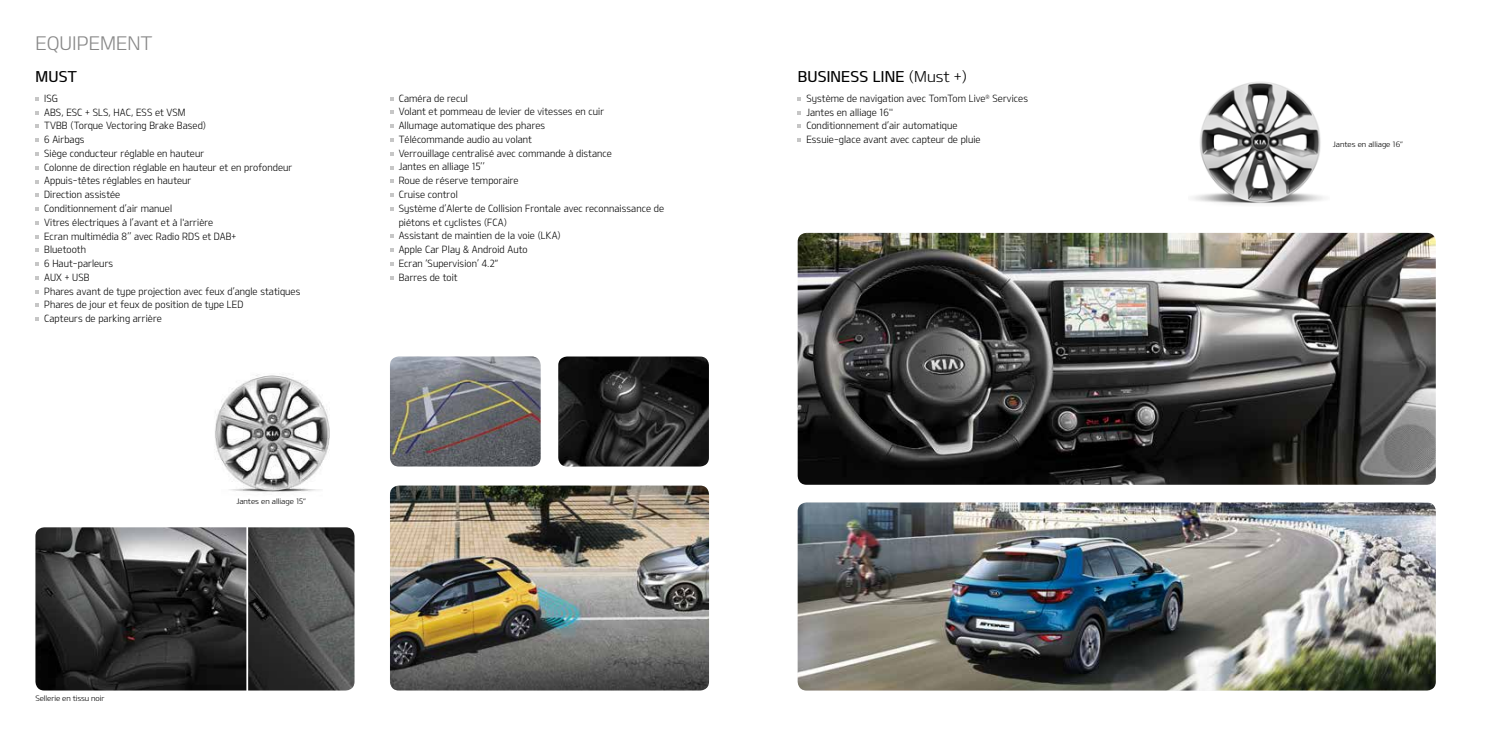
<style>
.page{position:relative;width:1489px;height:745px;background:#fff}
.page>*{position:absolute;margin:0;border:0;box-sizing:border-box;transform-origin:0 0}
.t1{font:18.75px "KIAOTFL";color:#878787}
.t2{font:15px "KIAOTFM";letter-spacing:.01em;color:#000}
.t3{font:10px/13.8px "KIAOTFL";letter-spacing:.01em;color:#000;scale:.9 1}
.t4{font:7.5px "KIAOTFL";color:#000}
.s1{font-family:"KIAOTFL"}
</style>
<div class="page">
<svg style="left:35px;top:97px;width:4px;height:3px"></svg>
<svg style="left:35px;top:111px;width:4px;height:3px"></svg>
<svg style="left:35px;top:125px;width:4px;height:3px"></svg>
<svg style="left:35px;top:138px;width:4px;height:4px"></svg>
<svg style="left:35px;top:152px;width:4px;height:3px"></svg>
<svg style="left:35px;top:166px;width:4px;height:3px"></svg>
<svg style="left:35px;top:180px;width:4px;height:3px"></svg>
<svg style="left:35px;top:193px;width:4px;height:4px"></svg>
<svg style="left:35px;top:207px;width:4px;height:3px"></svg>
<svg style="left:35px;top:221px;width:4px;height:3px"></svg>
<svg style="left:35px;top:235px;width:4px;height:3px"></svg>
<svg style="left:35px;top:248px;width:4px;height:4px"></svg>
<svg style="left:35px;top:262px;width:4px;height:3px"></svg>
<svg style="left:35px;top:276px;width:4px;height:3px"></svg>
<svg style="left:35px;top:290px;width:4px;height:3px"></svg>
<svg style="left:35px;top:303px;width:4px;height:4px"></svg>
<svg style="left:35px;top:317px;width:4px;height:3px"></svg>
<svg style="left:390px;top:124px;width:3px;height:4px"></svg>
<svg style="left:390px;top:138px;width:3px;height:4px"></svg>
<svg style="left:390px;top:179px;width:3px;height:4px"></svg>
<svg style="left:390px;top:193px;width:3px;height:4px"></svg>
<svg style="left:390px;top:234px;width:3px;height:4px"></svg>
<svg style="left:390px;top:248px;width:3px;height:4px"></svg>
<svg style="left:797px;top:97px;width:4px;height:3px"></svg>
<svg style="left:797px;top:111px;width:4px;height:3px"></svg>
<svg style="left:797px;top:125px;width:4px;height:3px"></svg>
<svg style="left:797px;top:138px;width:4px;height:4px"></svg>
<img style="left:390px;top:485px;width:319px;height:205px">
<img style="left:390px;top:356px;width:150px;height:110px">
<img style="left:558px;top:356px;width:151px;height:110px">
<img style="left:35px;top:527px;width:211px;height:163px">
<img style="left:248px;top:527px;width:106px;height:163px">
<img style="left:215px;top:374px;width:115px;height:118px">
<img style="left:797px;top:502px;width:638px;height:188px">
<img style="left:797px;top:233px;width:638px;height:251px">
<img style="left:1193px;top:82px;width:130px;height:123px">
<h1 class="t1" style="left:35px;top:31px;width:119px">EQUIPEMENT</h1>
<h2 class="t2" style="left:35px;top:67px;width:43px">MUST</h2>
<p class="t3" style="left:44px;top:91px;width:286px">ISG<br>ABS, ESC + SLS, HAC, ESS et VSM<br>TVBB (Torque Vectoring Brake Based)<br>6 Airbags<br>Siège conducteur réglable en hauteur<br>Colonne de direction réglable en hauteur et en profondeur<br>Appuis-têtes réglables en hauteur<br>Direction assistée<br>Conditionnement d’air manuel<br>Vitres électriques à l’avant et à l'arrière<br>Ecran multimédia 8’’ avec Radio RDS et DAB+<br>Bluetooth<br>6 Haut-parleurs<br>AUX + USB<br>Phares avant de type projection avec feux d’angle statiques<br>Phares de jour et feux de position de type LED<br>Capteurs de parking arrière</p>
<p class="t3" style="left:398px;top:91px;width:296px">Caméra de recul<br>Volant et pommeau de levier de vitesses en cuir<br>Allumage automatique des phares<br>Télécommande audio au volant<br>Verrouillage centralisé avec commande à distance<br>Jantes en alliage 15’’<br>Roue de réserve temporaire<br>Cruise control<br>Système d’Alerte de Collision Frontale avec reconnaissance de piétons et cyclistes (FCA)<br>Assistant de maintien de la voie (LKA)<br>Apple Car Play &amp; Android Auto<br>Ecran ‘Supervision’ 4.2”<br>Barres de toit</p>
<p class="t4" style="left:35px;top:692px;width:71px">Sellerie en tissu noir</p>
<p class="t4" style="left:236px;top:496px;width:71px">Jantes en alliage 15”</p>
<h2 class="t2" style="left:797px;top:67px;width:171px">BUSINESS LINE <span class="s1">(Must +)</span></h2>
<p class="t3" style="left:806px;top:91px;width:248px">Système de navigation avec TomTom Live<sup>®</sup> Services Jantes en alliage 16''<br>Conditionnement d’air automatique<br>Essuie-glace avant avec capteur de pluie</p>
<p class="t4" style="left:1332px;top:140px;width:72px">Jantes en alliage 16”</p>
</div>
